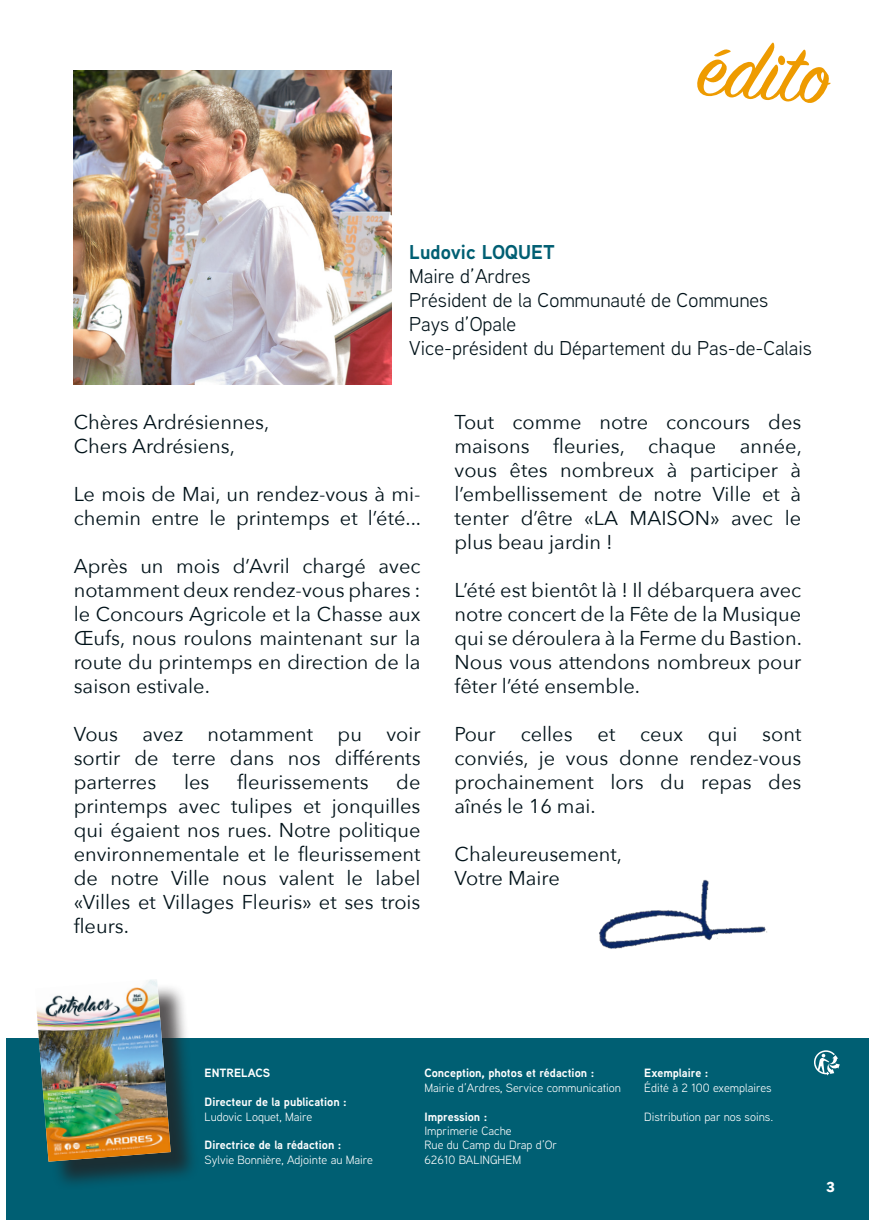
<style>
.page{position:relative;width:874px;height:1225px;background:#fff}
.page>*{position:absolute;margin:0;border:0;box-sizing:border-box;transform-origin:0 0}
.t1{font:90px "Sign Painter House Script";color:#ee9b00}
.t2{font:20px/24px "Avenir Next";color:#001219;text-align:justify}
.t3{font:20px "Aaux Next";color:#001219}
.t4{font:700 20px "Aaux Next";color:#005f73}
.t5{font:700 14px "Avenir Next";color:#fff}
.t6{font:12px "Aaux Next";color:#fff}
.t7{font:700 12px "Aaux Next";color:#fff}
</style>
<div class="page">
<img style="left:74px;top:71px;width:317px;height:313px">
<div style="left:6px;top:1037px;width:861px;height:182px;background:#005f73"></div>
<div style="left:39px;top:983px;width:160px;height:207px;background:#231f20;opacity:.75"></div>
<img style="left:35px;top:980px;width:136px;height:181px">
<svg style="left:814px;top:1050px;width:25px;height:25px"></svg>
<img style="left:599px;top:879px;width:168px;height:70px">
<p class="t1" style="left:701px;top:12px;width:134px;rotate:4deg">édito</p>
<p class="t4" style="left:409px;top:238px;width:147px">Ludovic LOQUET</p>
<p class="t3" style="left:409px;top:262px;width:123px">Maire d’Ardres</p>
<p class="t3" style="left:409px;top:286px;width:360px">Président de la Communauté de Communes</p>
<p class="t3" style="left:409px;top:310px;width:108px">Pays d’Opale</p>
<p class="t3" style="left:409px;top:334px;width:404px">Vice-président du Département du Pas-de-Calais</p>
<p class="t2" style="left:74px;top:409px;width:197px">Chères Ardrésiennes,</p>
<p class="t2" style="left:74px;top:433px;width:163px">Chers Ardrésiens,</p>
<p class="t2" style="left:74px;top:481px;width:348px">Le mois de Mai, un rendez-vous à mi&shy;chemin entre le printemps et l’été...</p>
<p class="t2" style="left:74px;top:553px;width:348px">Après un mois d’Avril chargé avec notamment deux rendez-vous phares : le Concours Agricole et la Chasse aux Œufs, nous roulons maintenant sur la route du printemps en direction de la saison estivale.</p>
<p class="t2" style="left:74px;top:721px;width:348px">Vous avez notamment pu voir sortir de terre dans nos différents parterres</p>
<p class="t2" style="left:184px;top:769px;width:27px">les</p>
<p class="t2" style="left:237px;top:769px;width:133px">fleurissements</p>
<p class="t2" style="left:74px;top:769px;width:348px;text-indent:322px">de printemps avec tulipes et jonquilles qui égaient nos rues. Notre politique environnementale et le fleurissement de notre Ville nous valent le label «Villes et Villages Fleuris» et ses trois fleurs.</p>
<p class="t2" style="left:454px;top:409px;width:348px">Tout comme notre concours des maisons fleuries, chaque année, vous êtes nombreux à participer à l’embellissement de notre Ville et à tenter d’être «LA MAISON» avec le plus beau jardin !</p>
<p class="t2" style="left:454px;top:577px;width:348px">L’été est bientôt là ! Il débarquera avec notre concert de la Fête de la Musique qui se déroulera à la Ferme du Bastion.<br>Nous vous attendons nombreux pour fêter l’été ensemble.</p>
<p class="t2" style="left:454px;top:721px;width:348px">Pour celles et ceux qui sont conviés, je vous donne rendez-vous prochainement lors du repas des aînés le 16 mai.</p>
<p class="t2" style="left:454px;top:841px;width:169px">Chaleureusement,</p>
<p class="t2" style="left:454px;top:865px;width:107px">Votre Maire</p>
<p class="t7" style="left:204px;top:1064px;width:67px">ENTRELACS</p>
<p class="t7" style="left:204px;top:1093px;width:144px">Directeur de la publication :</p>
<p class="t6" style="left:204px;top:1108px;width:109px">Ludovic Loquet, Maire</p>
<p class="t7" style="left:204px;top:1136px;width:138px">Directrice de la rédaction :</p>
<p class="t6" style="left:204px;top:1151px;width:170px">Sylvie Bonnière, Adjointe au Maire</p>
<p class="t7" style="left:424px;top:1064px;width:171px">Conception, photos et rédaction :</p>
<p class="t6" style="left:424px;top:1079px;width:198px">Mairie d’Ardres, Service communication</p>
<p class="t7" style="left:424px;top:1108px;width:65px">Impression :</p>
<p class="t6" style="left:424px;top:1122px;width:89px">Imprimerie Cache</p>
<p class="t6" style="left:424px;top:1137px;width:134px">Rue du Camp du Drap d’Or</p>
<p class="t6" style="left:424px;top:1151px;width:98px">62610 BALINGHEM</p>
<p class="t7" style="left:644px;top:1064px;width:66px">Exemplaire :</p>
<p class="t6" style="left:644px;top:1079px;width:129px">Édité à 2 100 exemplaires</p>
<p class="t6" style="left:644px;top:1108px;width:130px">Distribution par nos soins.</p>
<p class="t5" style="left:825px;top:1175px;width:11px">3</p>
</div>
